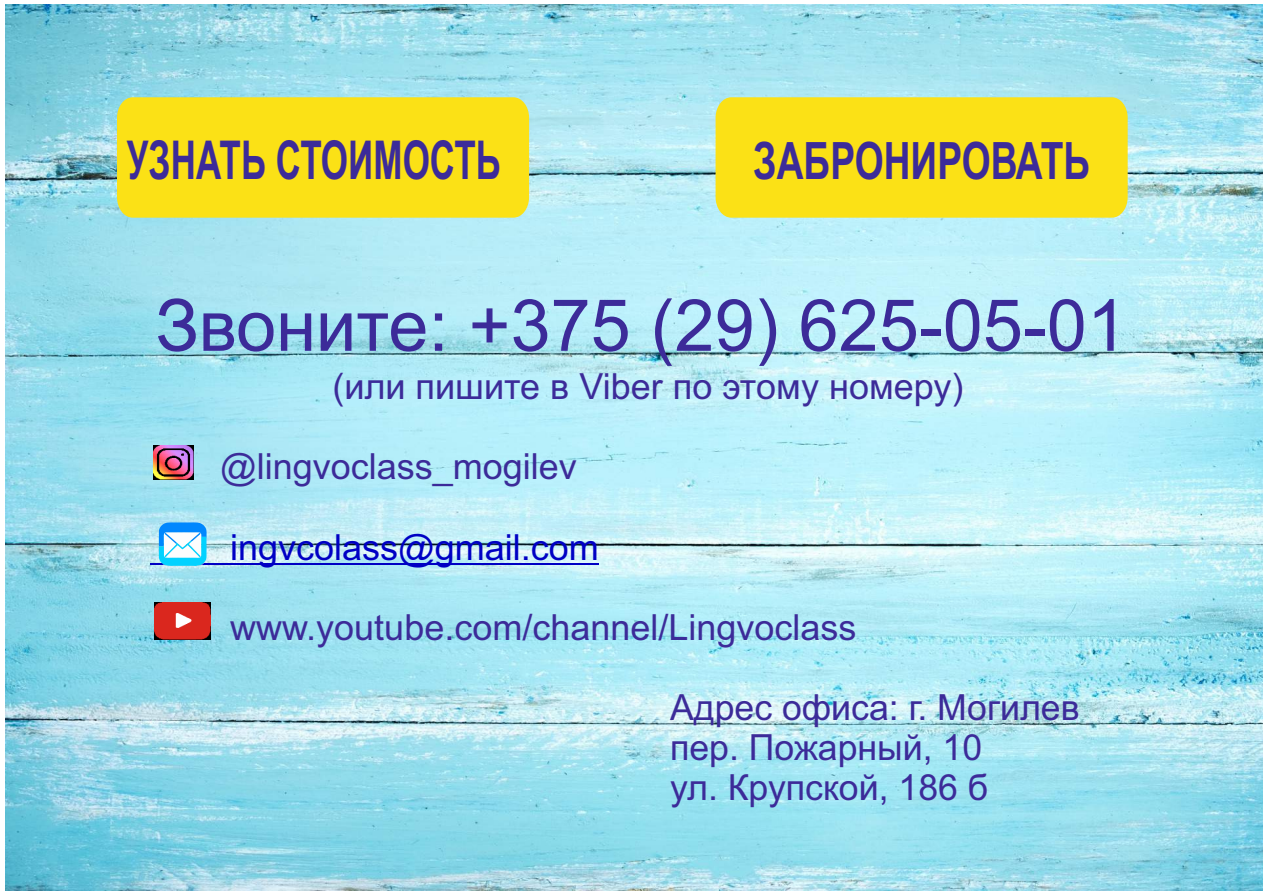
<style>
.page{position:relative;width:1263px;height:893px;background:#fff}
.page>*{position:absolute;margin:0;border:0;box-sizing:border-box;transform-origin:0 0}
.t1{font:72px "Arial";color:#3c2b99}
.t2{font:700 53.55px "Arial";color:#3c2b99;scale:.65 1}
.t3{font:700 51.6px "Arial";color:#3c2b99;scale:.72 1}
.t4{font:36px/40.2px "Arial";color:#3c2b99}
.t5{font:36px "Arial";color:#0000c4}
</style>
<div class="page">
<img style="left:5px;top:4px;width:1258px;height:886px">
<hr style="left:150px;top:563px;width:50px;height:1px;background:#0000c4">
<hr style="left:200px;top:563px;width:30px;height:1px;background:#0000c4">
<hr style="left:230px;top:563px;width:369px;height:1px;background:#0000c4">
<div style="left:117px;top:97px;width:412px;height:121px;background:#fbe116"></div>
<div style="left:715px;top:97px;width:413px;height:121px;background:#fbe116"></div>
<img style="left:154px;top:445px;width:39px;height:34px">
<img style="left:155px;top:602px;width:55px;height:38px">
<svg style="left:159px;top:522px;width:48px;height:45px"></svg>
<h2 class="t2" style="left:127px;top:140px;width:577px">УЗНАТЬ СТОИМОСТЬ</h2>
<h3 class="t3" style="left:753px;top:142px;width:470px">ЗАБРОНИРОВАТЬ</h3>
<h1 class="t1" style="left:155px;top:298px;width:973px">Звоните: +375 (29) 625-05-01</h1>
<p class="t4" style="left:332px;top:369px;width:633px">(или пишите в Viber по этому номеру)</p>
<p class="t4" style="left:220px;top:450px;width:358px">@lingvoclass_mogilev</p>
<p class="t5" style="left:230px;top:533px;width:370px">ingvcolass@gmail.com</p>
<p class="t4" style="left:230px;top:610px;width:628px">www.youtube.com/channel/Lingvoclass</p>
<p class="t4" style="left:670px;top:690px;width:411px">Адрес офиса: г. Могилев пер. Пожарный, 10<br>ул. Крупской, 186 б</p>
</div>
